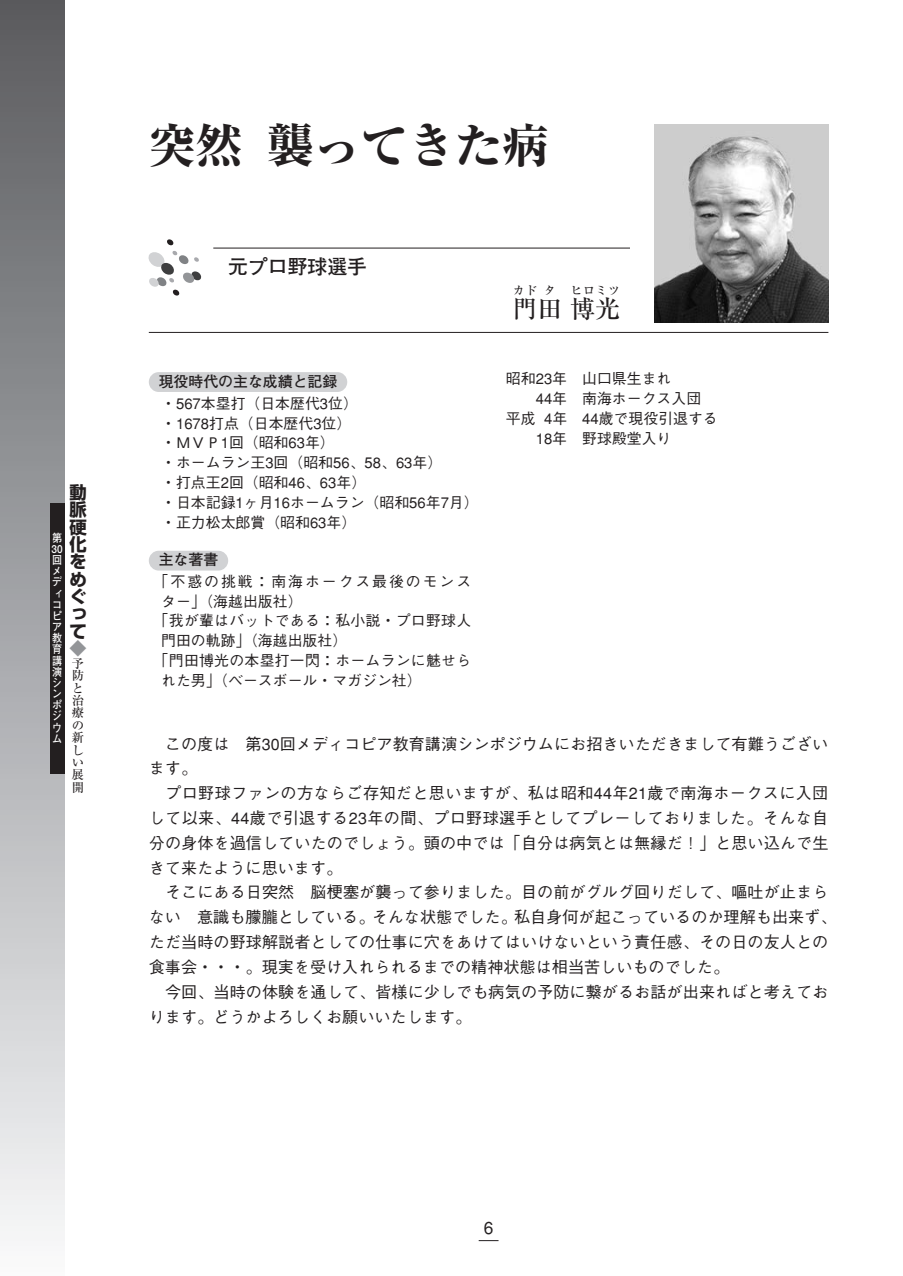
<style>
.page{position:relative;width:903px;height:1276px;background:#fff}
.page>*{position:absolute;margin:0;border:0;box-sizing:border-box;transform-origin:0 0}
.t1{font:800 47.07px "Ryumin";color:#231f20}
.t2{font:500 24.85px "Ryumin";color:#231f20}
.t3{font:700 19.78px "Futo Go B101";color:#231f20}
.t4{font:700 17.32px/17.3px "Shin Go";color:#231f20;text-align:justify}
.t5{font:500 17.32px "Gothic BBB";color:#231f20}
.t6{font:700 17.32px "Shin Go";color:#939598}
.t7{font:500 16.1px/24.8px "Gothic BBB";letter-spacing:.005em;color:#231f20}
.t8{font:500 14.88px/19.8px "Gothic BBB";color:#231f20}
.t9{font:500 14.88px "Gothic BBB";letter-spacing:.13em;color:#231f20}
.t10{font:700 14.88px "Futo Go B101";color:#231f20}
.t11{font:500 12.42px/12.4px "Ryumin";color:#231f20;text-align:justify}
.t12{font:700 11.2px/11.2px "Futo Go B101";color:#fff;text-align:justify;scale:.9 1}
</style>
<div class="page">
<svg style="left:149px;top:239px;width:53px;height:57px"></svg>
<svg style="left:479px;top:1240px;width:20px;height:1px"></svg>
<div style="left:0;top:0;width:64px;height:1276px;background:linear-gradient(to bottom,#595a5e,#f7f8fa)"></div>
<div style="left:50px;top:504px;width:14px;height:270px;background:#231f20"></div>
<img style="left:655px;top:124px;width:173px;height:198px">
<hr style="left:213px;top:248px;width:417px;height:1px;background:#231f20">
<hr style="left:149px;top:332px;width:679px;height:1px;background:#231f20">
<div style="left:149px;top:372px;width:198px;height:20px;background:#d1d2d4;border-radius:10px"></div>
<div style="left:149px;top:551px;width:79px;height:19px;background:#d1d2d4;border-radius:10px"></div>
<p class="t4" style="left:69px;top:486px;width:19px">動脈硬化をめぐって</p>
<p class="t6" style="left:69px;top:642px;width:19px">◆</p>
<p class="t11" style="left:72px;top:659px;width:14px">予防と治療の新しい展開</p>
<p class="t12" style="left:51px;top:533px;width:14px">第30回メディコピア教育講演シンポジウム</p>
<h1 class="t1" style="left:149px;top:129px;width:402px">突然襲ってきた病</h1>
<p class="t3" style="left:228px;top:259px;width:140px">元プロ野球選手</p>
<p class="t11" style="left:513px;top:286px;width:26px">カド</p>
<p class="t11" style="left:544px;top:286px;width:14px">タ</p>
<p class="t11" style="left:570px;top:286px;width:51px">ヒロミツ</p>
<h2 class="t2" style="left:513px;top:300px;width:109px">門田博光</h2>
<p class="t10" style="left:159px;top:375px;width:180px">現役時代の主な成績と記録</p>
<p class="t8" style="left:506px;top:370px;width:167px">昭和23年 山口県生まれ</p>
<p class="t8" style="left:536px;top:390px;width:167px">44年 南海ホークス入団</p>
<p class="t8" style="left:506px;top:410px;width:213px">平成 4年 44歳で現役引退する</p>
<p class="t8" style="left:536px;top:430px;width:137px">18年 野球殿堂入り</p>
<p class="t8" style="left:161px;top:395px;width:319px">・567本塁打（日本歴代3位）<br>・1678打点（日本歴代3位）<br>・ＭＶＰ1回（昭和63年）<br>・ホームラン王3回（昭和56、58、63年）<br>・打点王2回（昭和46、63年）<br>・日本記録1ヶ月16ホームラン（昭和56年7月）・正力松太郎賞（昭和63年）</p>
<p class="t10" style="left:159px;top:554px;width:61px">主な著書</p>
<p class="t9" style="left:154px;top:575px;width:319px">「不惑の挑戦：南海ホークス最後のモンス</p>
<p class="t8" style="left:161px;top:593px;width:143px">ター」（海越出版社）</p>
<p class="t8" style="left:154px;top:613px;width:319px">「我が輩はバットである：私小説・プロ野球人</p>
<p class="t8" style="left:161px;top:633px;width:188px">門田の軌跡」（海越出版社）</p>
<p class="t8" style="left:154px;top:653px;width:319px">「門田博光の本塁打一閃：ホームランに魅せら</p>
<p class="t8" style="left:161px;top:672px;width:262px">れた男」（ベースボール・マガジン社）</p>
<p class="t7" style="left:149px;top:733px;width:681px;text-indent:16px">この度は　第30回メディコピア教育講演シンポジウムにお招きいただきまして有難うございます。</p>
<p class="t7" style="left:149px;top:783px;width:681px;text-align:justify;text-indent:16px">プロ野球ファンの方ならご存知だと思いますが、私は昭和44年21歳で南海ホークスに入団して以来、44歳で引退する23年の間、プロ野球選手としてプレーしておりました。そんな自分の身体を過信していたのでしょう。頭の中では「自分は病気とは無縁だ！」と思い込んで生きて来たように思います。</p>
<p class="t7" style="left:149px;top:882px;width:689px;text-indent:16px">そこにある日突然　脳梗塞が襲って参りました。目の前がグルグ回りだして、嘔吐が止まらない　意識も朦朧としている。そんな状態でした。私自身何が起こっているのか理解も出来ず、ただ当時の野球解説者としての仕事に穴をあけてはいけないという責任感、その日の友人との食事会・・・。現実を受け入れられるまでの精神状態は相当苦しいものでした。</p>
<p class="t7" style="left:149px;top:981px;width:681px;text-indent:16px">今回、当時の体験を通して、皆様に少しでも病気の予防に繋がるお話が出来ればと考えております。どうかよろしくお願いいたします。</p>
<p class="t5" style="left:484px;top:1221px;width:11px">6</p>
</div>
